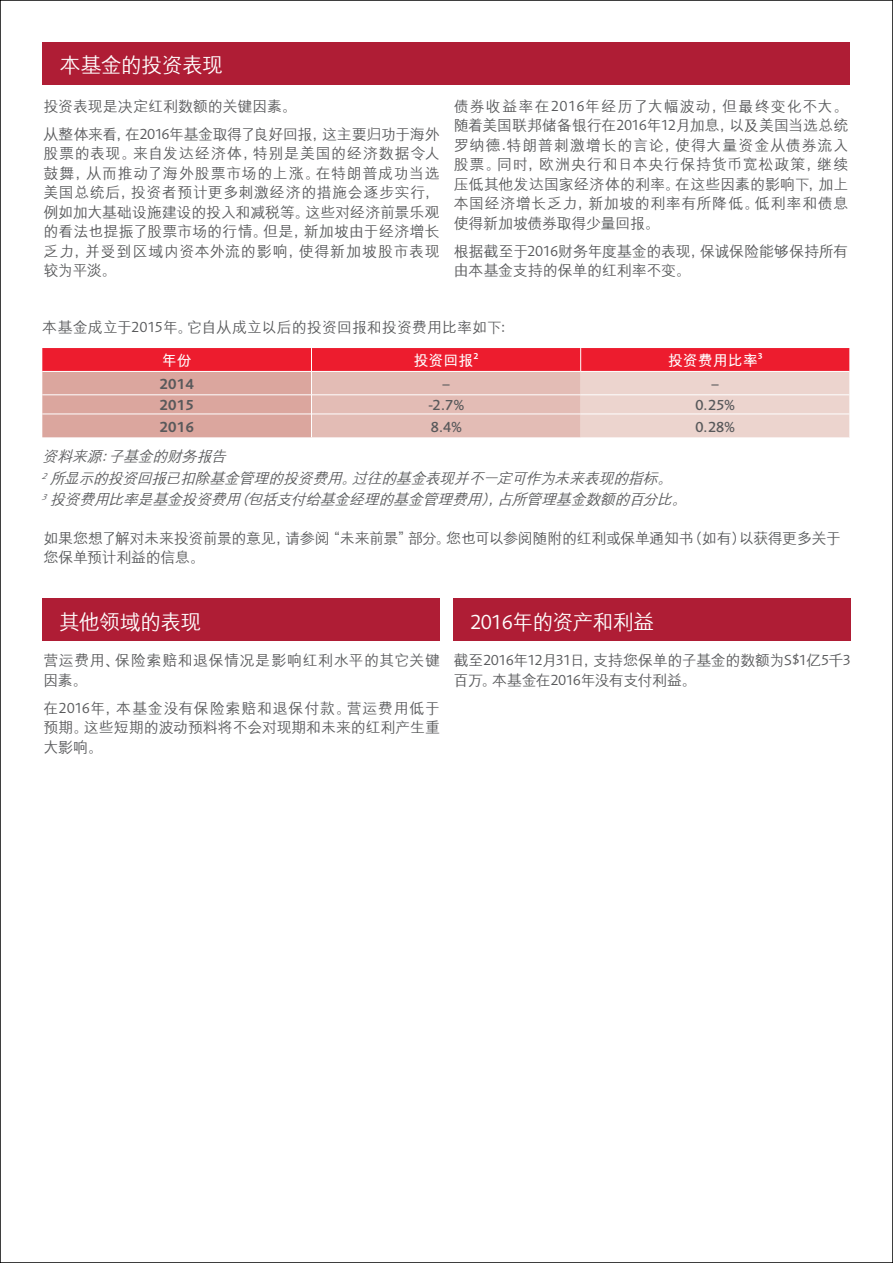
<style>
.page{position:relative;width:893px;height:1263px;background:#fff}
.page>*{position:absolute;margin:0;border:0;box-sizing:border-box;transform-origin:0 0}
.t1{font:500 21px "M Hei GB";letter-spacing:-.035em;color:#fff}
.t2{font:500 15px/19.5px "M Hei GB";letter-spacing:-.005em;color:#58595b}
.t3{font:italic 500 15px/21.6px "M Hei GB";color:#58595b}
.t4{font:500 15px/19.5px "M Hei GB";letter-spacing:-.025em;color:#58595b}
.t5{font:500 15px/19.5px "M Hei GB";letter-spacing:.035em;color:#58595b}
.t6{font:500 15px "Pru Sans";color:#58595b}
.t7{font:700 15px "M Hei GB";color:#fff}
.t8{font:600 15px "Pru Sans";color:#58595b}
.s1{font-family:"Pru Sans";font-weight:400}
</style>
<div class="page">
<div style="left:43px;top:42px;width:807px;height:43px;background:#af1d35"></div>
<div style="left:43px;top:599px;width:397px;height:42px;background:#af1d35"></div>
<div style="left:453px;top:599px;width:397px;height:42px;background:#af1d35"></div>
<svg style="left:42px;top:348px;width:808px;height:89px;background:#e69595"></svg>
<h1 class="t1" style="left:60px;top:54px;width:165px">本基金的投资表现</h1>
<p class="t2" style="left:43px;top:92px;width:398px;line-height:28px">投资表现是决定红利数额的关键因素。<br>从整体来看，在<span class="s1">2016</span>年基金取得了良好回报，这主要归功于海外</p>
<p class="t2" style="left:43px;top:144px;width:398px;text-align:justify">股票的表现。来自发达经济体，特别是美国的经济数据令人鼓舞，从而推动了海外股票市场的上涨。在特朗普成功当选美国总统后，投资者预计更多刺激经济的措施会逐步实行，例如加大基础设施建设的投入和减税等。这些对经济前景乐观的看法也提振了股票市场的行情。但是，新加坡由于经济增长乏力，并受到区域内资本外流的影响，使得新加坡股市表现较为平淡。</p>
<p class="t2" style="left:454px;top:96px;width:396px;text-align:justify">债券收益率在<span class="s1">2016</span>年经历了大幅波动，但最终变化不大。随着美国联邦储备银行在<span class="s1">2016</span>年<span class="s1">12</span>月加息，以及美国当选总统罗纳德.特朗普刺激增长的言论，使得大量资金从债券流入股票。同时，欧洲央行和日本央行保持货币宽松政策，继续压低其他发达国家经济体的利率。在这些因素的影响下，加上本国经济增长乏力，新加坡的利率有所降低。低利率和债息使得新加坡债券取得少量回报。</p>
<p class="t2" style="left:454px;top:241px;width:396px">根据截至于<span class="s1">2016</span>财务年度基金的表现，保诚保险能够保持所有由本基金支持的保单的红利率不变。</p>
<p class="t2" style="left:42px;top:318px;width:475px">本基金成立于<span class="s1">2015</span>年。它自从成立以后的投资回报和投资费用比率如下：</p>
<p class="t7" style="left:162px;top:352px;width:31px">年份</p>
<p class="t7" style="left:414px;top:352px;width:67px">投资回报<sup>2</sup></p>
<p class="t7" style="left:668px;top:352px;width:97px">投资费用比率<sup>3</sup></p>
<p class="t8" style="left:159px;top:375px;width:36px">2014</p>
<p class="t6" style="left:442px;top:375px;width:10px">–</p>
<p class="t6" style="left:711px;top:375px;width:10px">–</p>
<p class="t8" style="left:159px;top:396px;width:36px">2015</p>
<p class="t6" style="left:429px;top:396px;width:37px">-2.7%</p>
<p class="t6" style="left:695px;top:396px;width:41px">0.25%</p>
<p class="t8" style="left:159px;top:418px;width:36px">2016</p>
<p class="t6" style="left:431px;top:418px;width:33px">8.4%</p>
<p class="t6" style="left:695px;top:418px;width:41px">0.28%</p>
<p class="t3" style="left:42px;top:446px;width:650px">资料来源：子基金的财务报告<br><sup>2</sup> 所显示的投资回报已扣除基金管理的投资费用。过往的基金表现并不一定可作为未来表现的指标。<br><sup>3</sup> 投资费用比率是基金投资费用（包括支付给基金经理的基金管理费用），占所管理基金数额的百分比。</p>
<p class="t4" style="left:43px;top:528px;width:799px">如果您想了解对未来投资前景的意见，请参阅“未来前景”部分。您也可以参阅随附的红利或保单通知书（如有）以获得更多关于您保单预计利益的信息。</p>
<h1 class="t1" style="left:59px;top:611px;width:144px">其他领域的表现</h1>
<h1 class="t1" style="left:470px;top:611px;width:186px"><span class="s1">2016</span>年的资产和利益</h1>
<p class="t5" style="left:43px;top:651px;width:398px">营运费用、保险索赔和退保情况是影响红利水平的其它关键因素。</p>
<p class="t2" style="left:43px;top:698px;width:398px;text-align:justify">在<span class="s1">2016</span>年，本基金没有保险索赔和退保付款。营运费用低于预期。这些短期的波动预料将不会对现期和未来的红利产生重大影响。</p>
<p class="t2" style="left:454px;top:651px;width:399px">截至<span class="s1">2016</span>年<span class="s1">12</span>月<span class="s1">31</span>日，支持您保单的子基金的数额为<span class="s1">S$1</span>亿<span class="s1">5</span>千<span class="s1">3</span>百万。本基金在<span class="s1">2016</span>年没有支付利益。</p>
</div>
